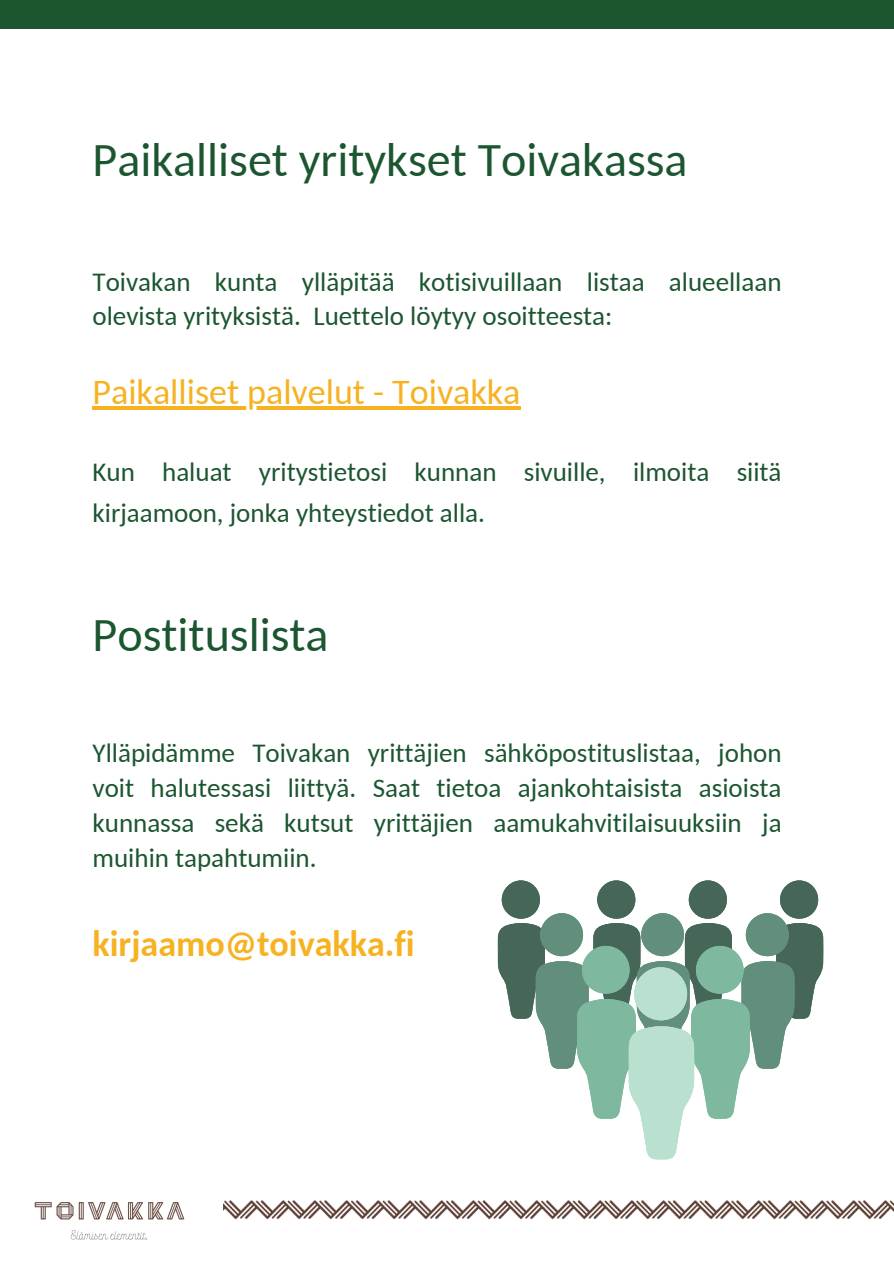
<style>
.page{position:relative;width:894px;height:1264px;background:#fff}
.page>*{position:absolute;margin:0;border:0;box-sizing:border-box;transform-origin:0 0}
.t1{font:48px "Carlito";color:#1c5631}
.t2{font:36px "Carlito";color:#f6b221}
.t3{font:700 36px "Carlito";color:#f6b221}
.t4{font:27px/34.8px "Carlito";color:#1c5631}
</style>
<div class="page">
<div style="left:0;top:0;width:893px;height:29px;background:#1c5631"></div>
<img style="left:224px;top:1200px;width:669px;height:19px">
<img style="left:34px;top:1202px;width:151px;height:38px">
<hr style="left:92px;top:406px;width:429px;height:4px;background:#f6b221">
<svg style="left:497px;top:880px;width:326px;height:279px"></svg>
<div style="left:633px;top:967px;width:54px;height:53px;background:#bae1cf;border-radius:50%"></div>
<p class="t1" style="left:92px;top:140px;width:596px">Paikalliset yritykset Toivakassa</p>
<h3 class="t4" style="left:92px;top:266px;width:690px">Toivakan kunta ylläpitää kotisivuillaan listaa alueellaan olevista yrityksistä. Luettelo löytyy osoitteesta:</h3>
<p class="t2" style="left:92px;top:377px;width:429px">Paikalliset palvelut - Toivakka</p>
<h1 class="t4" style="left:92px;top:453px;width:690px;line-height:41.7px">Kun haluat yritystietosi kunnan sivuille, ilmoita siitä kirjaamoon, jonka yhteystiedot alla.</h1>
<p class="t1" style="left:92px;top:615px;width:237px">Postituslista</p>
<h2 class="t4" style="left:92px;top:738px;width:690px;text-align:justify">Ylläpidämme Toivakan yrittäjien sähköpostituslistaa, johon voit halutessasi liittyä. Saat tietoa ajankohtaisista asioista kunnassa sekä kutsut yrittäjien aamukahvitilaisuuksiin ja muihin tapahtumiin.</h2>
<p class="t3" style="left:92px;top:929px;width:323px">kirjaamo@toivakka.fi</p>
</div>
